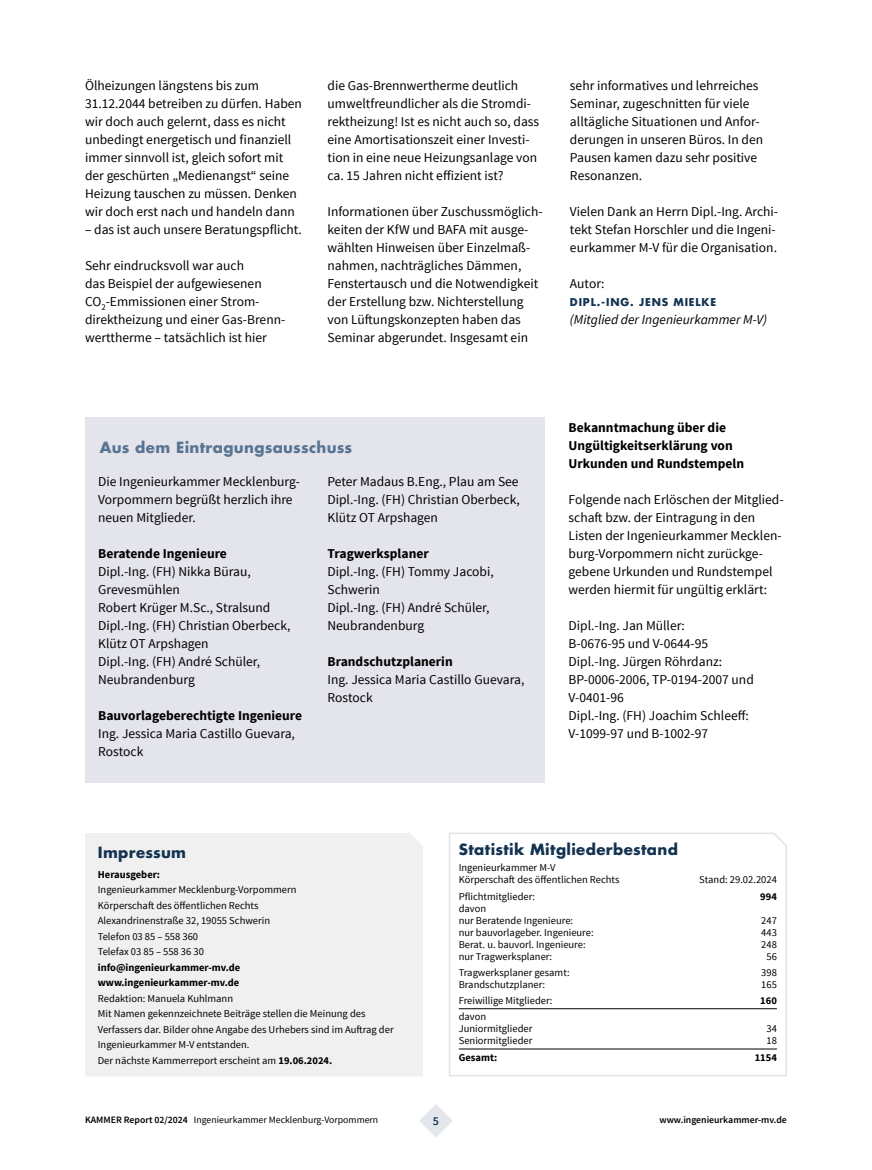
<style>
.page{position:relative;width:872px;height:1170px;background:#fff}
.page>*{position:absolute;margin:0;border:0;box-sizing:border-box;transform-origin:0 0}
.Überschrift_3{font:700 15px "Futura Std";letter-spacing:.025em;color:#133351}
.Überschrift_3-2{font:700 15px "Futura Std";letter-spacing:.02em;color:#597492}
.Absatz{font:13.5px/18px "Source Sans Pro";color:#000}
.Absatz-2{font:700 13.5px/18px "Source Sans Pro";color:#000}
.Autor_Unterzeile{font:italic 13.5px "Source Sans Pro";color:#000}
.t1{font:600 12px "Source Sans Pro";color:#133351}
.Absatz-3{font:10.5px/15.5px "Source Sans Pro";color:#000}
.Absatz-4{font:700 10.5px "Source Sans Pro";color:#000}
.Autor{font:700 10.5px "Futura Std";letter-spacing:.08em;color:#133351}
.t2{font:9.75px "Source Sans Pro";color:#000}
.t3{font:600 9.75px "Source Sans Pro";color:#000}
.s1{font-weight:700}
.s2{font-weight:600}
</style>
<div class="page">
<svg style="left:419px;top:1104px;width:34px;height:33px"></svg>
<div style="left:85px;top:833px;width:338px;height:243px;background:#f0f0f0"></div>
<svg style="left:449px;top:832px;width:338px;height:244px"></svg>
<div style="left:85px;top:417px;width:459px;height:365px;background:#e3e4ec"></div>
<p class="Absatz" style="left:85px;top:77px;width:218px">Ölheizungen längstens bis zum 31.12.2044 betreiben zu dürfen. Haben wir doch auch gelernt, dass es nicht unbedingt energetisch und finanziell immer sinnvoll ist, gleich sofort mit der geschürten „Medienangst“ seine Heizung tauschen zu müssen. Denken wir doch erst nach und handeln dann</p>
<p class="Absatz" style="left:85px;top:221px;width:218px">– das ist auch unsere Beratungspflicht.</p>
<p class="Absatz" style="left:85px;top:257px;width:202px">Sehr eindrucksvoll war auch<br>das Beispiel der aufgewiesenen<br>CO<sub>2</sub>-Emmissionen einer Strom&shy;direktheizung und einer Gas-Brenn&shy;werttherme – tatsächlich ist hier</p>
<p class="Absatz" style="left:327px;top:77px;width:213px">die Gas-Brennwertherme deutlich umweltfreundlicher als die Stromdi&shy;rektheizung! Ist es nicht auch so, dass eine Amortisationszeit einer Investi&shy;tion in eine neue Heizungsanlage von ca. 15 Jahren nicht effizient ist?</p>
<p class="Absatz" style="left:327px;top:203px;width:217px">Informationen über Zuschussmöglich&shy;keiten der KfW und BAFA mit ausge&shy;wählten Hinweisen über Einzelmaß&shy;nahmen, nachträgliches Dämmen, Fenstertausch und die Notwendigkeit der Erstellung bzw. Nichterstellung von Lüftungskonzepten haben das Seminar abgerundet. Insgesamt ein</p>
<p class="Absatz" style="left:570px;top:77px;width:195px">sehr informatives und lehrreiches<br>Seminar, zugeschnitten für viele alltägliche Situationen und Anfor&shy;derungen in unseren Büros. In den<br>Pausen kamen dazu sehr positive<br>Resonanzen.</p>
<p class="Absatz" style="left:570px;top:203px;width:210px">Vielen Dank an Herrn Dipl.-Ing. Archi&shy;tekt Stefan Horschler und die Ingeni&shy;eurkammer M-V für die Organisation.</p>
<p class="Absatz" style="left:570px;top:275px;width:36px">Autor:</p>
<p class="Autor" style="left:570px;top:295px;width:148px">DIPL.-ING. JENS MIELKE</p>
<p class="Autor_Unterzeile" style="left:570px;top:311px;width:199px">(Mitglied der Ingenieurkammer M-V)</p>
<p class="Überschrift_3-2" style="left:100px;top:437px;width:254px">Aus dem Eintragungsausschuss</p>
<p class="Absatz" style="left:98px;top:473px;width:203px">Die Ingenieurkammer Mecklenburg-<br>Vorpommern begrüßt herzlich ihre neuen Mitglieder.</p>
<p class="Absatz-2" style="left:98px;top:545px;width:130px">Beratende Ingenieure</p>
<p class="Absatz" style="left:98px;top:563px;width:154px">Dipl.-Ing. (FH) Nikka Bürau,<br>Grevesmühlen</p>
<p class="Absatz" style="left:98px;top:599px;width:174px">Robert Krüger M.Sc., Stralsund</p>
<p class="Absatz" style="left:98px;top:617px;width:194px">Dipl.-Ing. (FH) Christian Oberbeck,<br>Klütz OT Arpshagen</p>
<p class="Absatz" style="left:98px;top:653px;width:163px">Dipl.-Ing. (FH) André Schüler,<br>Neubrandenburg</p>
<p class="Absatz-2" style="left:98px;top:707px;width:205px">Bauvorlageberechtigte Ingenieure</p>
<p class="Absatz" style="left:98px;top:725px;width:198px">Ing. Jessica Maria Castillo Guevara,<br>Rostock</p>
<p class="Absatz" style="left:327px;top:473px;width:194px;text-align:justify">Peter Madaus B.Eng., Plau am See Dipl.-Ing. (FH) Christian Oberbeck, Klütz OT Arpshagen</p>
<p class="Absatz-2" style="left:327px;top:545px;width:103px">Tragwerksplaner</p>
<p class="Absatz" style="left:327px;top:563px;width:168px">Dipl.-Ing. (FH) Tommy Jacobi,<br>Schwerin<br>Dipl.-Ing. (FH) André Schüler,<br>Neubrandenburg</p>
<p class="Absatz-2" style="left:327px;top:653px;width:127px">Brandschutzplanerin</p>
<p class="Absatz" style="left:327px;top:671px;width:198px">Ing. Jessica Maria Castillo Guevara,<br>Rostock</p>
<p class="Absatz-2" style="left:568px;top:419px;width:177px">Bekanntmachung über die<br>Ungültigkeitserklärung von<br>Urkunden und Rundstempeln</p>
<p class="Absatz" style="left:568px;top:491px;width:217px">Folgende nach Erlöschen der Mitglied&shy;schaft bzw. der Eintragung in den Listen der Ingenieurkammer Mecklen&shy;burg-Vorpommern nicht zurückge&shy;gebene Urkunden und Rundstempel werden hiermit für ungültig erklärt:</p>
<p class="Absatz" style="left:568px;top:617px;width:187px">Dipl.-Ing. Jan Müller:<br>B-0676-95 und V-0644-95<br>Dipl.-Ing. Jürgen Röhrdanz:<br>BP-0006-2006, TP-0194-2007 und<br>V-0401-96<br>Dipl.-Ing. (FH) Joachim Schleeff:<br>V-1099-97 und B-1002-97</p>
<p class="Überschrift_3" style="left:98px;top:842px;width:90px">Impressum</p>
<p class="Absatz-3" style="left:98px;top:866px;width:200px"><span class="s1">Herausgeber:<br></span>Ingenieurkammer Mecklenburg-Vorpommern</p>
<p class="Absatz-3" style="left:98px;top:897px;width:162px">Körperschaft des öffentlichen Rechts</p>
<p class="Absatz-3" style="left:98px;top:913px;width:174px">Alexandrinenstraße 32, 19055 Schwerin</p>
<p class="Absatz-3" style="left:98px;top:928px;width:102px">Telefon 03 85 – 558 360</p>
<p class="Absatz-3" style="left:98px;top:944px;width:108px">Telefax 03 85 – 558 36 30</p>
<p class="Absatz-4" style="left:98px;top:960px;width:144px">info@ingenieurkammer-mv.de</p>
<p class="Absatz-4" style="left:98px;top:975px;width:143px">www.ingenieurkammer-mv.de</p>
<p class="Absatz-3" style="left:98px;top:990px;width:137px">Redaktion: Manuela Kuhlmann</p>
<p class="Absatz-3" style="left:98px;top:1006px;width:297px">Mit Namen gekennzeichnete Beiträge stellen die Meinung des<br>Verfassers dar. Bilder ohne Angabe des Urhebers sind im Auftrag der<br>Ingenieurkammer M-V entstanden.</p>
<p class="Absatz-3" style="left:98px;top:1052px;width:236px">Der nächste Kammerreport erscheint am <span class="s1">19.06.2024.</span></p>
<p class="Überschrift_3" style="left:459px;top:839px;width:221px">Statistik Mitgliederbestand</p>
<p class="Absatz-3" style="left:459px;top:861px;width:162px;line-height:12px">Ingenieurkammer M-V<br>Körperschaft des öffentlichen Rechts</p>
<p class="Absatz-3" style="left:699px;top:872px;width:79px">Stand: 29.02.2024</p>
<p class="Absatz-3" style="left:459px;top:888px;width:78px">Pflichtmitglieder:</p>
<p class="Absatz-4" style="left:760px;top:889px;width:18px">994</p>
<p class="Absatz-3" style="left:459px;top:900px;width:29px">davon</p>
<p class="Absatz-3" style="left:459px;top:912px;width:116px">nur Beratende Ingenieure:</p>
<p class="Absatz-3" style="left:761px;top:912px;width:17px">247</p>
<p class="Absatz-3" style="left:459px;top:924px;width:136px">nur bauvorlageber. Ingenieure:</p>
<p class="Absatz-3" style="left:761px;top:924px;width:17px">443</p>
<p class="Absatz-3" style="left:459px;top:936px;width:128px">Berat. u. bauvorl. Ingenieure:</p>
<p class="Absatz-3" style="left:761px;top:936px;width:17px">248</p>
<p class="Absatz-3" style="left:459px;top:948px;width:95px">nur Tragwerksplaner:</p>
<p class="Absatz-3" style="left:766px;top:948px;width:12px">56</p>
<p class="Absatz-3" style="left:459px;top:964px;width:112px">Tragwerksplaner gesamt:</p>
<p class="Absatz-3" style="left:761px;top:964px;width:17px">398</p>
<p class="Absatz-3" style="left:459px;top:976px;width:88px">Brandschutzplaner:</p>
<p class="Absatz-3" style="left:761px;top:976px;width:17px">165</p>
<p class="Absatz-3" style="left:459px;top:992px;width:95px">Freiwillige Mitglieder:</p>
<p class="Absatz-4" style="left:760px;top:993px;width:18px">160</p>
<p class="Absatz-3" style="left:459px;top:1009px;width:29px">davon</p>
<p class="Absatz-3" style="left:459px;top:1021px;width:75px">Juniormitglieder</p>
<p class="Absatz-3" style="left:766px;top:1021px;width:12px">34</p>
<p class="Absatz-3" style="left:459px;top:1033px;width:75px">Seniormitglieder</p>
<p class="Absatz-3" style="left:766px;top:1033px;width:12px">18</p>
<p class="Absatz-4" style="left:459px;top:1050px;width:40px">Gesamt:</p>
<p class="Absatz-4" style="left:754px;top:1050px;width:24px">1154</p>
<p class="t2" style="left:85px;top:1113px;width:295px"><span class="s2">KAMMER Report 02/2024</span> Ingenieurkammer Mecklenburg-Vorpommern</p>
<p class="t1" style="left:433px;top:1112px;width:8px">5</p>
<p class="t3" style="left:659px;top:1113px;width:129px">www.ingenieurkammer-mv.de</p>
</div>
